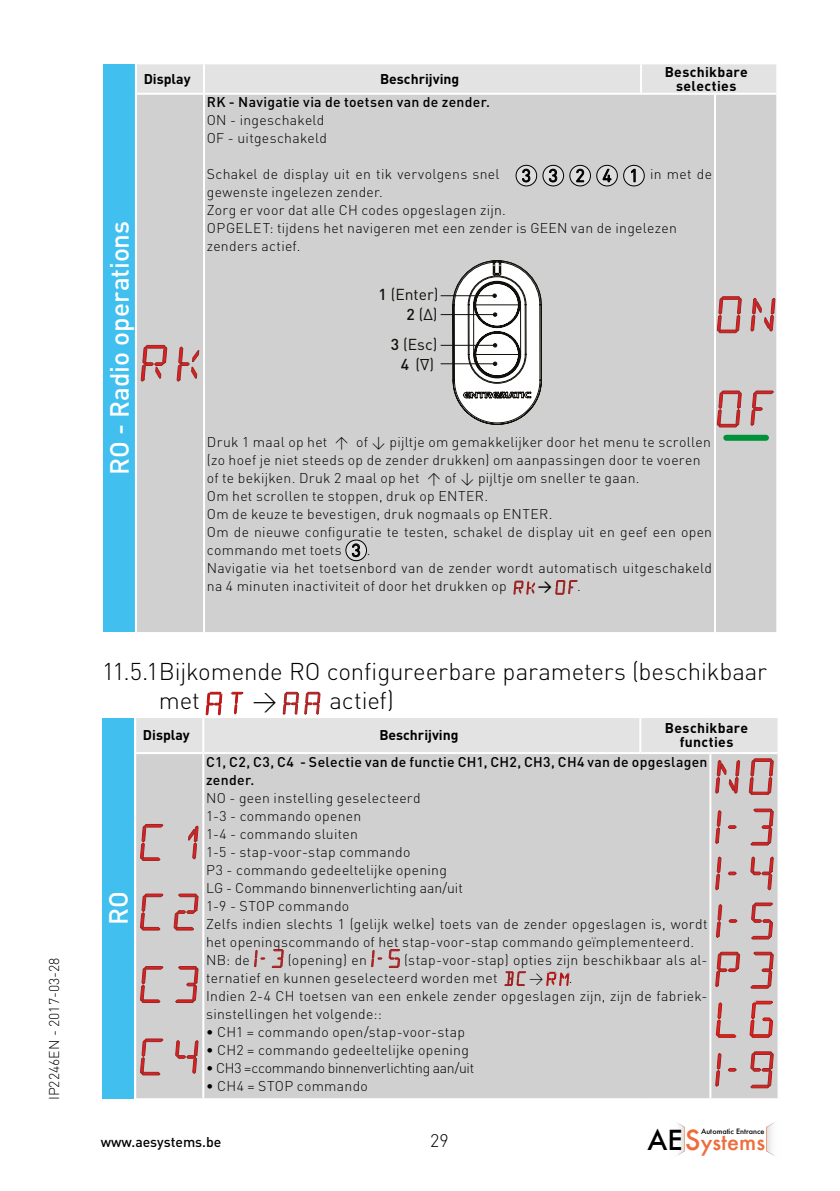
<style>
.page{position:relative;width:840px;height:1191px;background:#fff}
.page>*{position:absolute;margin:0;border:0;box-sizing:border-box;transform-origin:0 0}
.t1{font:500 26px "DIN Pro";letter-spacing:-.005em;color:#fff}
.t2{font:300 24px/28.8px "DIN Pro";letter-spacing:-.005em;color:#000}
.t3{font:500 21.6px "Futura";color:#ed6d3d}
.t4{font:300 18px "DIN Pro";color:#000}
.t5{font:15.6px "DIN Pro";color:#12100b}
.t6{font:500 15.6px "DIN Pro";color:#12100b}
.t7{font:300 14px/18px "DIN Pro";letter-spacing:.02em;color:#000}
.t8{font:500 14px/18px "DIN Pro";letter-spacing:.02em;color:#000}
.t9{font:700 14px/14px "DIN Pro";letter-spacing:.02em;color:#000;text-align:center}
.t10{font:700 14px "DIN Pro";color:#000}
.t11{font:300 14px "DIN Pro";letter-spacing:-.02em;color:#000}
.t12{font:300 14px "DIN Pro";color:#000}
.t13{font:500 14px "DIN Pro";color:#000}
.t14{font:500 7.2px "Futura";color:#000}
.s1{font-weight:400;font-size:17.6px}
.s2{font-weight:500}
.s3{font-weight:300}
.s4{font-weight:400}
.s5{font-size:27px;color:#000}
.s6{font-size:27px}
</style>
<div class="page">
<svg style="left:677px;top:1123px;width:7px;height:33px"></svg>
<svg style="left:766px;top:1122px;width:9px;height:34px"></svg>
<div style="left:136px;top:795px;width:641px;height:303px;background:#d0d0d0"></div>
<hr style="left:202px;top:754px;width:2px;height:344px;background:#fff">
<hr style="left:709px;top:754px;width:2px;height:344px;background:#fff">
<svg style="left:140px;top:824px;width:23px;height:36px"></svg>
<svg style="left:188px;top:826px;width:10px;height:33px"></svg>
<svg style="left:140px;top:894px;width:23px;height:36px"></svg>
<svg style="left:174px;top:894px;width:24px;height:36px"></svg>
<svg style="left:140px;top:966px;width:23px;height:36px"></svg>
<svg style="left:175px;top:966px;width:23px;height:36px"></svg>
<svg style="left:140px;top:1039px;width:23px;height:36px"></svg>
<svg style="left:175px;top:1040px;width:23px;height:33px"></svg>
<svg style="left:254px;top:950px;width:11px;height:16px"></svg>
<svg style="left:272px;top:949px;width:11px;height:18px"></svg>
<svg style="left:371px;top:950px;width:10px;height:16px"></svg>
<svg style="left:389px;top:949px;width:10px;height:18px"></svg>
<svg style="left:504px;top:971px;width:21px;height:14px"></svg>
<svg style="left:546px;top:972px;width:23px;height:13px"></svg>
<svg style="left:136px;top:692px;width:642px;height:103px"></svg>
<svg style="left:715px;top:810px;width:5px;height:33px"></svg>
<svg style="left:727px;top:825px;width:9px;height:3px"></svg>
<svg style="left:750px;top:809px;width:22px;height:36px"></svg>
<svg style="left:715px;top:857px;width:5px;height:33px"></svg>
<svg style="left:727px;top:872px;width:9px;height:3px"></svg>
<svg style="left:750px;top:857px;width:22px;height:33px"></svg>
<svg style="left:716px;top:904px;width:5px;height:33px"></svg>
<svg style="left:728px;top:919px;width:8px;height:3px"></svg>
<svg style="left:751px;top:903px;width:21px;height:36px"></svg>
<svg style="left:715px;top:952px;width:24px;height:34px"></svg>
<svg style="left:750px;top:952px;width:22px;height:36px"></svg>
<svg style="left:716px;top:1002px;width:19px;height:35px"></svg>
<svg style="left:749px;top:1001px;width:23px;height:36px"></svg>
<svg style="left:715px;top:1053px;width:5px;height:33px"></svg>
<svg style="left:727px;top:1068px;width:9px;height:3px"></svg>
<svg style="left:750px;top:1051px;width:22px;height:37px"></svg>
<div style="left:103px;top:64px;width:31px;height:567px;background:#41c0f0"></div>
<div style="left:137px;top:64px;width:638px;height:29px;background:#e3e3e3"></div>
<div style="left:137px;top:95px;width:638px;height:537px;background:#d0d0d0"></div>
<hr style="left:203px;top:95px;width:2px;height:537px;background:#fff">
<hr style="left:713px;top:95px;width:2px;height:537px;background:#fff">
<hr style="left:203px;top:64px;width:2px;height:29px;background:#fff">
<hr style="left:639px;top:64px;width:2px;height:29px;background:#fff">
<svg style="left:141px;top:345px;width:26px;height:36px"></svg>
<svg style="left:177px;top:347px;width:22px;height:34px"></svg>
<svg style="left:515px;top:165px;width:21px;height:21px"></svg>
<div style="left:515px;top:165px;width:22px;height:21px;border:1px solid #000;border-radius:50%"></div>
<svg style="left:521px;top:169px;width:9px;height:13px"></svg>
<svg style="left:542px;top:165px;width:21px;height:21px"></svg>
<div style="left:542px;top:165px;width:21px;height:21px;border:1px solid #000;border-radius:50%"></div>
<svg style="left:548px;top:169px;width:9px;height:13px"></svg>
<svg style="left:569px;top:165px;width:21px;height:21px"></svg>
<div style="left:569px;top:165px;width:21px;height:21px;border:1px solid #000;border-radius:50%"></div>
<svg style="left:575px;top:169px;width:9px;height:13px"></svg>
<svg style="left:596px;top:165px;width:21px;height:21px"></svg>
<div style="left:596px;top:165px;width:21px;height:21px;border:1px solid #000;border-radius:50%"></div>
<svg style="left:602px;top:169px;width:9px;height:13px"></svg>
<svg style="left:623px;top:165px;width:21px;height:21px"></svg>
<div style="left:622px;top:165px;width:22px;height:21px;border:1px solid #000;border-radius:50%"></div>
<svg style="left:630px;top:169px;width:5px;height:13px"></svg>
<hr style="left:440px;top:295px;width:55px;height:1px;background:#12100b">
<hr style="left:440px;top:314px;width:55px;height:1px;background:#12100b">
<hr style="left:440px;top:345px;width:55px;height:1px;background:#12100b">
<hr style="left:440px;top:363px;width:55px;height:1px;background:#12100b">
<svg style="left:452px;top:260px;width:89px;height:164px"></svg>
<svg style="left:346px;top:540px;width:20px;height:20px"></svg>
<div style="left:345px;top:539px;width:22px;height:22px;border:1px solid #000;border-radius:50%"></div>
<svg style="left:351px;top:543px;width:9px;height:14px"></svg>
<svg style="left:513px;top:581px;width:21px;height:13px"></svg>
<svg style="left:555px;top:580px;width:22px;height:14px"></svg>
<svg style="left:716px;top:297px;width:25px;height:36px"></svg>
<svg style="left:750px;top:298px;width:24px;height:33px"></svg>
<svg style="left:716px;top:391px;width:25px;height:36px"></svg>
<svg style="left:750px;top:391px;width:23px;height:34px"></svg>
<div style="left:725px;top:435px;width:40px;height:6px;background:#009239"></div>
<div style="left:102px;top:718px;width:31px;height:380px;background:#41c0f0"></div>
<p class="t12" style="left:45px;top:1100px;width:144px;rotate:-90deg">IP2246EN - 2017-03-28</p>
<h1 class="t1" style="left:102px;top:475px;width:256px;rotate:-90deg">RO - Radio operations</h1>
<p class="t10" style="left:144px;top:69px;width:48px">Display</p>
<p class="t10" style="left:380px;top:69px;width:81px">Beschrijving</p>
<p class="t9" style="left:664px;top:64px;width:85px">Beschikbare selecties</p>
<p class="t8" style="left:207px;top:93px;width:284px">RK - Navigatie via de toetsen van de zender.</p>
<p class="t7" style="left:207px;top:111px;width:121px">ON - ingeschakeld<br>OF - uitgeschakeld</p>
<p class="t7" style="left:207px;top:165px;width:294px">Schakel de display uit en tik vervolgens snel</p>
<p class="t7" style="left:521px;top:165px;width:192px"><span class="s1">3 3 2 4 1</span> in met de</p>
<p class="t7" style="left:207px;top:183px;width:471px">gewenste ingelezen zender.<br>Zorg er voor dat alle CH codes opgeslagen zijn.<br>OPGELET: tijdens het navigeren met een zender is GEEN van de ingelezen zenders actief.</p>
<p class="t5" style="left:378px;top:284px;width:61px"><span class="s2">1</span> (Enter)</p>
<p class="t5" style="left:390px;top:333px;width:48px"><span class="s2">3</span> (Esc)</p>
<p class="t5" style="left:406px;top:304px;width:33px"><span class="s2">2</span> (∆)</p>
<p class="t5" style="left:434px;top:375px;width:20px;rotate:-180deg">(∆)</p>
<p class="t6" style="left:400px;top:354px;width:10px">4</p>
<p class="t7" style="left:207px;top:433px;width:506px">Druk 1 maal op het ↑ of ↓ pijltje om gemakkelijker door het menu te scrollen (zo hoef je niet steeds op de zender drukken) om aanpassingen door te voeren of te bekijken. Druk 2 maal op het ↑ of ↓ pijltje om sneller te gaan.<br>Om het scrollen te stoppen, druk op ENTER.<br>Om de keuze te bevestigen, druk nogmaals op ENTER.<br>Om de nieuwe configuratie te testen, schakel de display uit en geef een open commando met toets <span class="s1">3</span> .<br>Navigatie via het toetsenbord van de zender wordt automatisch uitgeschakeld na 4 minuten inactiviteit of door het drukken op</p>
<p class="t8" style="left:537px;top:577px;width:44px">→ <span class="s3">.</span></p>
<h2 class="t2" style="left:159px;top:656px;width:609px;text-indent:-57px">11.5.1Bijkomende RO configureerbare parameters (beschikbaar met</h2>
<h2 class="t2" style="left:252px;top:685px;width:143px">→ actief)</h2>
<h1 class="t1" style="left:100px;top:925px;width:35px;rotate:-90deg">RO</h1>
<p class="t10" style="left:143px;top:726px;width:48px">Display</p>
<p class="t10" style="left:379px;top:726px;width:81px">Beschrijving</p>
<p class="t9" style="left:664px;top:721px;width:85px">Beschikbare functies</p>
<p class="t8" style="left:206px;top:752px;width:502px">C1, C2, C3, C4 - Selectie van de functie CH1, CH2, CH3, CH4 van de opgeslagen zender.</p>
<p class="t7" style="left:206px;top:788px;width:502px">NO - geen instelling geselecteerd<br>1-3 - commando openen<br>1-4 - commando sluiten<br>1-5 - stap-voor-stap commando<br>P3 - commando gedeeltelijke opening<br>LG - Commando binnenverlichting aan/uit<br>1-9 - STOP commando<br>Zelfs indien slechts 1 (gelijk welke) toets van de zender opgeslagen is, wordt het openingscommando of het stap-voor-stap commando geïmplementeerd.<br>NB: de</p>
<p class="t7" style="left:206px;top:950px;width:502px;text-indent:198px">(stap-voor-stap) opties zijn beschikbaar als al&shy;ternatief en kunnen geselecteerd worden met</p>
<p class="t7" style="left:288px;top:950px;width:81px">(opening) en</p>
<p class="t7" style="left:206px;top:968px;width:502px;text-indent:322px">→ .<br>Indien 2-4 CH toetsen van een enkele zender opgeslagen zijn, zijn de fabriek&shy;sinstellingen het volgende::</p>
<p class="t7" style="left:206px;top:1022px;width:260px"><span class="s4">•</span> CH1 = commando open/stap-voor-stap</p>
<p class="t7" style="left:206px;top:1040px;width:264px"><span class="s4">•</span> CH2 = commando gedeeltelijke opening</p>
<p class="t11" style="left:206px;top:1058px;width:269px"><span class="s4">•</span> CH3 =ccommando binnenverlichting aan/uit</p>
<p class="t7" style="left:206px;top:1076px;width:163px"><span class="s4">•</span> CH4 = STOP commando</p>
<p class="t13" style="left:101px;top:1132px;width:122px">www.aesystems.be</p>
<h3 class="t3" style="left:647px;top:1126px;width:119px"><span class="s5">AE</span><span class="s6">S</span>ystems</h3>
<p class="t14" style="left:700px;top:1126px;width:65px">Automatic Entrance</p>
<p class="t4" style="left:430px;top:1128px;width:20px">29</p>
</div>
